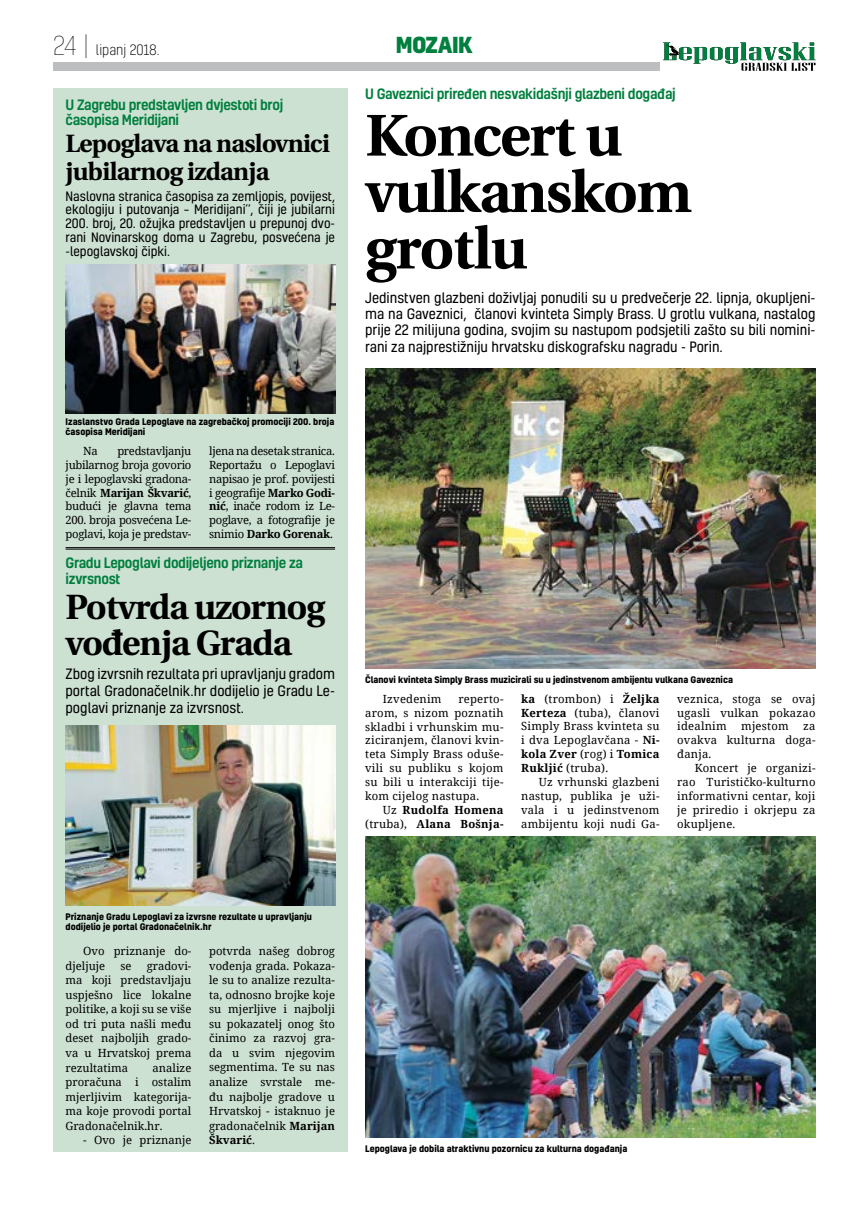
<style>
.page{position:relative;width:851px;height:1205px;background:#fff}
.page>*{position:absolute;margin:0;border:0;box-sizing:border-box;transform-origin:0 0}
.t1{font:700 58.75px/56.4px "Heuristica";letter-spacing:-.025em;color:#000}
.t2{font:700 35px/35.8px "Heuristica";letter-spacing:-.025em;color:#000}
.t3{font:700 25px/27.5px "Heuristica";letter-spacing:-.025em;color:#000}
.t4{font:800 21.25px "Kelson";letter-spacing:-.025em;color:#007f3e}
.t5{font:13.75px/16.4px "Kelson";color:#000;text-align:justify}
.t6{font:500 13.75px/15px "Kelson";letter-spacing:-.025em;color:#007f3e}
.t7{font:300 13.75px "Kelson";color:#000}
.t8{font:12.5px/13.8px "Kelson";color:#000;text-align:justify}
.t9{font:11.25px/14.5px "Noto Serif";color:#000;text-align:justify}
.t10{font:700 11.25px/13.9px "Noto Serif";letter-spacing:.02em;color:#000;text-align:right}
.t11{font:11.25px "Noto Serif";letter-spacing:.02em;color:#000}
.t12{font:700 8.75px/10px "Kelson";color:#000}
.s1{font-weight:100;font-size:25px}
.s2{font-weight:700}
.s3{font-weight:400}
</style>
<div class="page">
<svg style="left:663px;top:43px;width:152px;height:28px"></svg>
<div style="left:53px;top:62px;width:606px;height:9px;background:#bcbec0"></div>
<div style="left:53px;top:89px;width:294px;height:1063px;background:#cde1d3"></div>
<img style="left:365px;top:369px;width:450px;height:300px">
<img style="left:365px;top:837px;width:450px;height:300px">
<img style="left:66px;top:265px;width:269px;height:148px">
<hr style="left:66px;top:547px;width:269px;height:1px;background:#000">
<hr style="left:66px;top:549px;width:269px;height:1px;background:#000">
<img style="left:66px;top:725px;width:269px;height:180px">
<p class="t7" style="left:53px;top:41px;width:108px"><span class="s1">24 |</span> lipanj 2018.</p>
<p class="t6" style="left:66px;top:97px;width:219px">U Zagrebu predstavljen dvjestoti broj časopisa Meridijani</p>
<h3 class="t3" style="left:66px;top:129px;width:266px">Lepoglava na naslovnici jubilarnog izdanja</h3>
<p class="t8" style="left:66px;top:189px;width:271px">Naslovna stranica časopisa za zemljopis, povijest, ekologiju i putovanja – Meridijani’’, čiji je jubilarni 200. broj, 20. ožujka predstavljen u prepunoj dvo&shy;rani Novinarskog doma u Zagrebu, posvećena je -lepoglavskoj čipki.</p>
<p class="t12" style="left:66px;top:416px;width:270px">Izaslanstvo Grada Lepoglave na zagrebačkoj promociji 200. broja časopisa Meridijani</p>
<p class="t9" style="left:66px;top:444px;width:127px;line-height:13.8px;text-indent:52px">predstavljanju jubilarnog broja govorio je i lepoglavski gradona&shy;čelnik <span class="s2">Marijan Škvarić</span>, budući je glavna tema 200. broja posvećena Le&shy;poglavi, koja je predstav-</p>
<p class="t9" style="left:209px;top:444px;width:127px;line-height:13.8px">ljena na desetak stranica.<br>Reportažu o Lepoglavi napisao je prof. povijesti i geografije <span class="s2">Marko Godi&shy;nić</span>, inače rodom iz Le&shy;poglave, a fotografije je snimio <span class="s2">Darko Gorenak</span>.</p>
<p class="t9" style="left:83px;top:444px;width:16px">Na</p>
<p class="t6" style="left:66px;top:554px;width:239px;line-height:15.8px">Gradu Lepoglavi dodijeljeno priznanje za izvrsnost</p>
<h2 class="t2" style="left:66px;top:588px;width:261px">Potvrda uzornog vođenja Grada</h2>
<p class="t5" style="left:66px;top:665px;width:271px;line-height:17px">Zbog izvrsnih rezultata pri upravljanju gradom portal Gradonačelnik.hr dodijelio je Gradu Le&shy;poglavi priznanje za izvrsnost.</p>
<h3 class="t4" style="left:395px;top:29px;width:79px">MOZAIK</h3>
<p class="t6" style="left:365px;top:86px;width:312px">U Gaveznici priređen nesvakidašnji glazbeni događaj</p>
<h1 class="t1" style="left:365px;top:105px;width:328px">Koncert u vulkanskom grotlu</h1>
<p class="t5" style="left:365px;top:289px;width:452px">Jedinstven glazbeni doživljaj ponudili su u predvečerje 22. lipnja, okupljeni&shy;ma na Gaveznici, članovi kvinteta Simply Brass. U grotlu vulkana, nastalog prije 22 milijuna godina, svojim su nastupom podsjetili zašto su bili nomini&shy;rani za najprestižniju hrvatsku diskografsku nagradu - Porin.</p>
<p class="t12" style="left:365px;top:674px;width:369px">Članovi kvinteta Simply Brass muzicirali su u jedinstvenom ambijentu vulkana Gaveznica</p>
<p class="t11" style="left:383px;top:691px;width:60px">Izvedenim</p>
<p class="t9" style="left:365px;top:691px;width:140px;line-height:13.9px;text-indent:93px">reperto&shy;arom, s nizom poznatih skladbi i vrhunskim mu&shy;ziciranjem, članovi kvin&shy;teta Simply Brass oduše&shy;vili su publiku s kojom su bili u interakciji tije&shy;kom cijelog nastupa.</p>
<p class="t10" style="left:365px;top:802px;width:140px"><span class="s3">Uz</span> Rudolfa Homena <span class="s3">(truba),</span> Alana Bošnja-</p>
<p class="t9" style="left:521px;top:691px;width:140px;line-height:13.9px"><span class="s2">ka</span> (trombon) i <span class="s2">Željka Kerteza</span> (tuba), članovi Simply Brass kvinteta su i dva Lepoglavčana - <span class="s2">Ni&shy;kola Zver</span> (rog) i <span class="s2">Tomica Rukljić</span> (truba).</p>
<p class="t9" style="left:521px;top:774px;width:140px;line-height:13.9px;text-indent:18px">Uz vrhunski glazbeni nastup, publika je uži&shy;vala i u jedinstvenom ambijentu koji nudi Ga-</p>
<p class="t9" style="left:677px;top:691px;width:140px;line-height:13.9px">veznica, stoga se ovaj ugasli vulkan pokazao idealnim</p>
<p class="t11" style="left:741px;top:718px;width:49px">mjestom</p>
<p class="t9" style="left:677px;top:719px;width:140px;line-height:13.9px;text-indent:126px">za ovakva kulturna doga&shy;đanja.</p>
<p class="t9" style="left:677px;top:760px;width:140px;line-height:13.9px;text-indent:18px">Koncert je organizi&shy;rao Turističko-kulturno informativni centar, koji je priredio i okrjepu za okupljene.</p>
<p class="t12" style="left:66px;top:911px;width:248px">Priznanje Gradu Lepoglavi za izvrsne rezultate u upravljanju dodijelio je portal Gradonačelnik.hr</p>
<p class="t9" style="left:66px;top:943px;width:127px;text-indent:18px">Ovo priznanje do&shy;djeljuje</p>
<p class="t9" style="left:66px;top:958px;width:127px;text-indent:81px">gradovi&shy;ma koji predstavljaju uspješno lice lokalne politike, a koji su se više od tri puta našli među deset najboljih grado&shy;va u Hrvatskoj prema rezultatima</p>
<p class="t9" style="left:120px;top:958px;width:13px">se</p>
<p class="t9" style="left:66px;top:1060px;width:127px;text-indent:87px">analize proračuna i ostalim mjerljivim kategorija&shy;ma koje provodi portal Gradonačelnik.hr.</p>
<p class="t9" style="left:83px;top:1132px;width:110px">- Ovo je priznanje</p>
<p class="t9" style="left:209px;top:943px;width:127px">potvrda našeg dobrog vođenja grada. Pokaza&shy;le su to analize rezulta&shy;ta, odnosno brojke koje su mjerljive i najbolji su pokazatelj onog što činimo za razvoj gra&shy;da u svim njegovim segmentima. Te su nas analize svrstale me&shy;đu najbolje gradove u Hrvatskoj - istaknuo je gradonačelnik <span class="s2">Marijan Škvarić</span>.</p>
<p class="t12" style="left:365px;top:1143px;width:263px">Lepoglava je dobila atraktivnu pozornicu za kulturna događanja</p>
</div>
